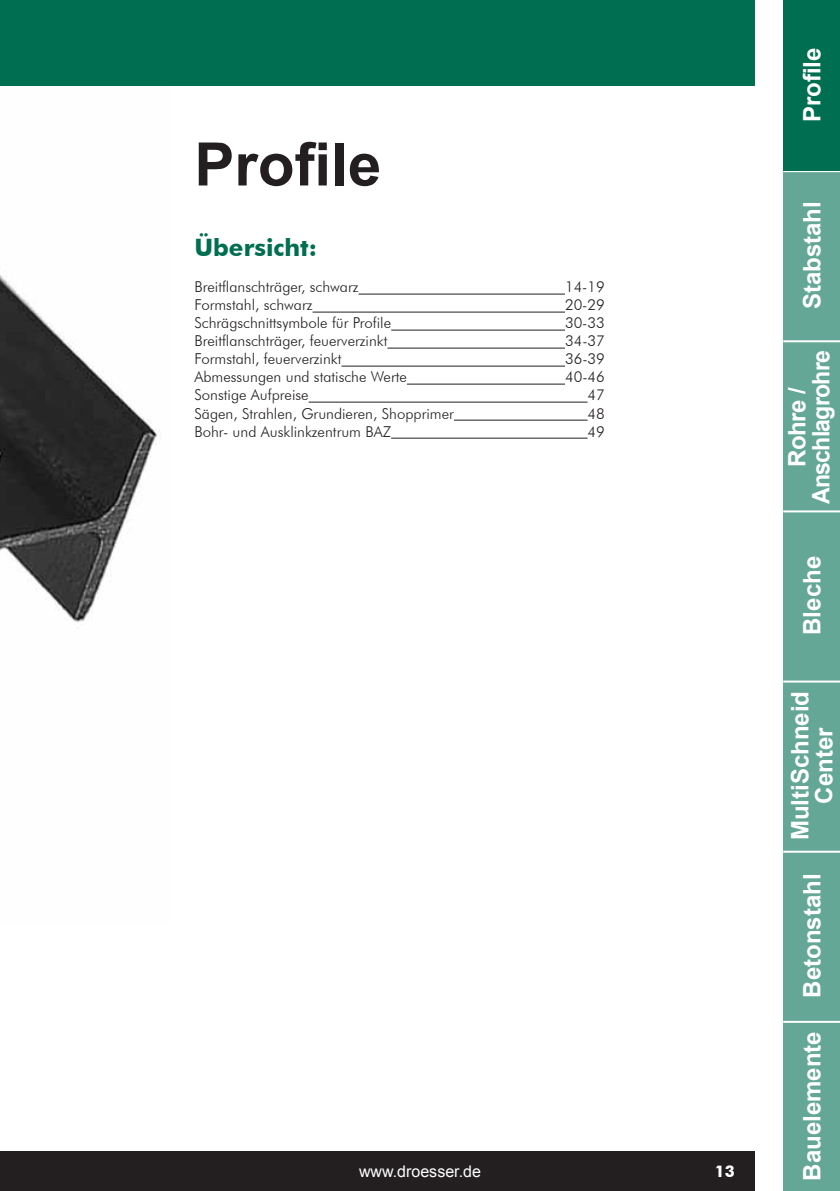
<style>
.page{position:relative;width:840px;height:1191px;background:#fff}
.page>*{position:absolute;margin:0;border:0;box-sizing:border-box;transform-origin:0 0}
.t1{font:700 60px "Arial";color:#231f20}
.t2{font:700 24px/24px "Arial";color:#fff;text-align:center}
.t3{font:700 24px/24px "Arial";letter-spacing:-.03em;color:#fff;text-align:center}
.t4{font:700 24px "Futura BT";color:#006e51}
.t5{font:16px "Arial";color:#fff}
.t6{font:700 16px "Futura BT";color:#fff}
.t7{font:300 15px "Futura BT";color:#231f20}
</style>
<div class="page">
<div style="left:0;top:1151px;width:754px;height:40px;background:#231f20"></div>
<div style="left:782px;top:170px;width:57px;height:1021px;background:#64a796"></div>
<hr style="left:782px;top:170px;width:57px;height:2px;background:#fff">
<hr style="left:782px;top:340px;width:57px;height:2px;background:#fff">
<hr style="left:782px;top:510px;width:57px;height:2px;background:#fff">
<hr style="left:782px;top:680px;width:57px;height:2px;background:#fff">
<hr style="left:782px;top:850px;width:57px;height:2px;background:#fff">
<hr style="left:782px;top:1020px;width:57px;height:2px;background:#fff">
<div style="left:782px;top:0;width:57px;height:170px;background:#006e51"></div>
<img style="left:0;top:85px;width:170px;height:538px">
<div style="left:0;top:0;width:754px;height:85px;background:#006e51"></div>
<hr style="left:358px;top:294px;width:206px;height:1px;background:#231f20">
<hr style="left:312px;top:312px;width:252px;height:1px;background:#231f20">
<hr style="left:391px;top:330px;width:173px;height:1px;background:#231f20">
<hr style="left:387px;top:348px;width:177px;height:1px;background:#231f20">
<hr style="left:341px;top:366px;width:223px;height:1px;background:#231f20">
<hr style="left:406px;top:384px;width:158px;height:1px;background:#231f20">
<hr style="left:308px;top:402px;width:279px;height:1px;background:#231f20">
<hr style="left:453px;top:420px;width:134px;height:1px;background:#231f20">
<hr style="left:391px;top:438px;width:196px;height:1px;background:#231f20">
<h1 class="t1" style="left:194px;top:124px;width:188px">Profile</h1>
<h2 class="t4" style="left:194px;top:233px;width:124px">Übersicht:</h2>
<p class="t7" style="left:194px;top:278px;width:165px">Breitflanschträger, schwarz</p>
<p class="t7" style="left:564px;top:278px;width:41px">14-19</p>
<p class="t7" style="left:194px;top:296px;width:120px">Formstahl, schwarz</p>
<p class="t7" style="left:564px;top:296px;width:41px">20-29</p>
<p class="t7" style="left:194px;top:314px;width:198px">Schrägschnittsymbole für Profile</p>
<p class="t7" style="left:564px;top:314px;width:41px">30-33</p>
<p class="t7" style="left:194px;top:332px;width:194px">Breitflanschträger, feuerverzinkt</p>
<p class="t7" style="left:564px;top:332px;width:41px">34-37</p>
<p class="t7" style="left:194px;top:350px;width:148px">Formstahl, feuerverzinkt</p>
<p class="t7" style="left:564px;top:350px;width:41px">36-39</p>
<p class="t7" style="left:194px;top:368px;width:214px">Abmessungen und statische Werte</p>
<p class="t7" style="left:564px;top:368px;width:41px">40-46</p>
<p class="t7" style="left:194px;top:386px;width:116px">Sonstige Aufpreise</p>
<p class="t7" style="left:587px;top:386px;width:19px">47</p>
<p class="t7" style="left:194px;top:404px;width:261px">Sägen, Strahlen, Grundieren, Shopprimer</p>
<p class="t7" style="left:587px;top:404px;width:19px">48</p>
<p class="t7" style="left:194px;top:422px;width:198px">Bohr- und Ausklinkzentrum BAZ</p>
<p class="t7" style="left:587px;top:422px;width:19px">49</p>
<p class="t5" style="left:359px;top:1161px;width:123px">www.droesser.de</p>
<p class="t6" style="left:714px;top:1162px;width:22px">13</p>
<h2 class="t2" style="left:800px;top:122px;width:76px;rotate:-90deg">Profile</h2>
<h2 class="t2" style="left:800px;top:309px;width:110px;rotate:-90deg">Stabstahl</h2>
<h2 class="t3" style="left:785px;top:504px;width:156px;rotate:-90deg">Rohre /<br>Anschlagrohre</h2>
<h2 class="t2" style="left:800px;top:635px;width:80px;rotate:-90deg">Bleche</h2>
<h2 class="t2" style="left:788px;top:840px;width:151px;rotate:-90deg">MultiSchneid<br>Center</h2>
<h2 class="t2" style="left:800px;top:997px;width:126px;rotate:-90deg">Betonstahl</h2>
<h2 class="t2" style="left:800px;top:1180px;width:151px;rotate:-90deg">Bauelemente</h2>
</div>
